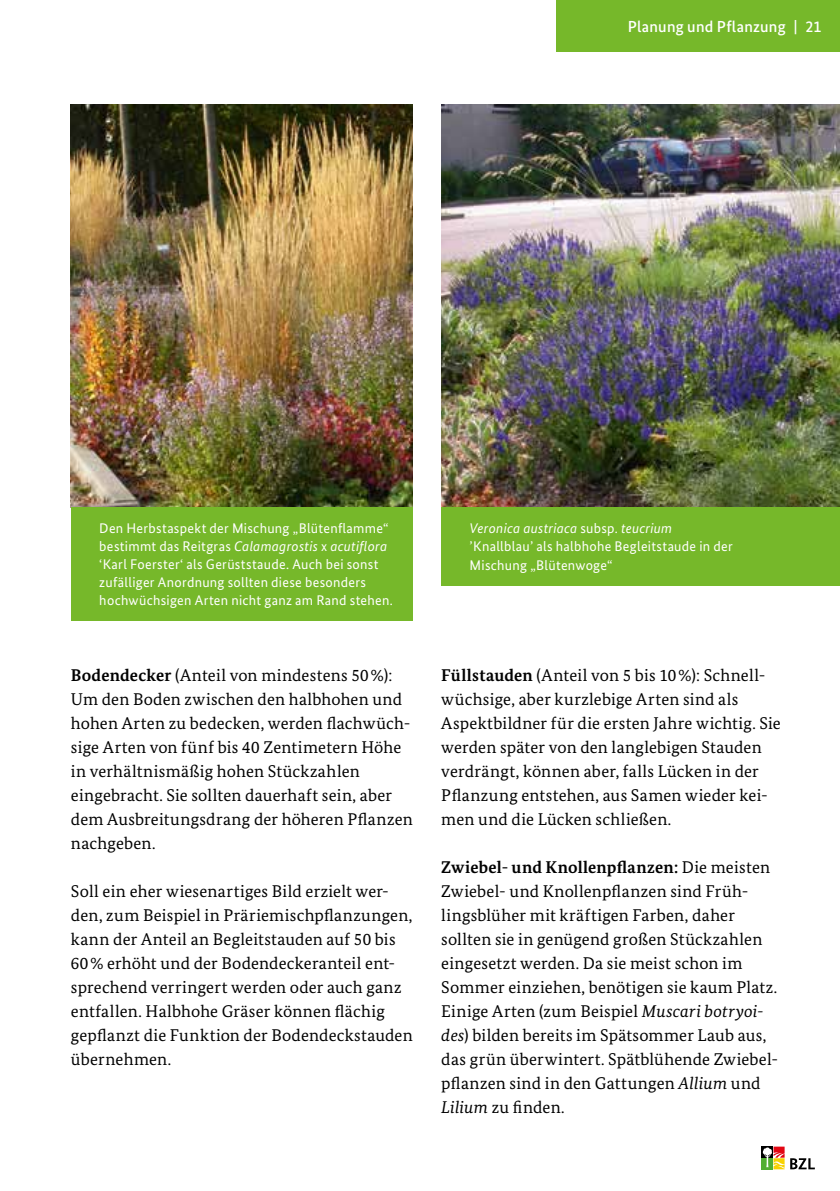
<style>
.page{position:relative;width:840px;height:1191px;background:#fff}
.page>*{position:absolute;margin:0;border:0;box-sizing:border-box;transform-origin:0 0}
.t1{font:17px/24px "Bundes Serif";letter-spacing:.01em;color:#000}
.t2{font:500 16px "Bundes Sans";letter-spacing:.015em;color:#fff}
.t3{font:14px/18px "Bundes Sans";letter-spacing:.02em;color:#fff}
.s1{font-style:italic}
.s2{font-weight:700}
</style>
<div class="page">
<div style="left:556px;top:0;width:283px;height:52px;background:#76b82a"></div>
<svg style="left:761px;top:1146px;width:53px;height:23px"></svg>
<img style="left:71px;top:105px;width:341px;height:402px">
<img style="left:441px;top:105px;width:398px;height:402px">
<div style="left:71px;top:507px;width:341px;height:114px;background:#76b82a"></div>
<div style="left:441px;top:507px;width:398px;height:78px;background:#76b82a"></div>
<p class="t2" style="left:627px;top:17px;width:195px">Planung und Pflanzung | 21</p>
<p class="t3" style="left:99px;top:519px;width:295px">Den Herbstaspekt der Mischung „Blütenflamme“ bestimmt das Reitgras <span class="s1">Calamagrostis</span> x <span class="s1">acutiflora </span>‘Karl Foerster‘ als Gerüststaude. Auch bei sonst zufälliger Anordnung sollten diese besonders hochwüchsigen Arten nicht ganz am Rand stehen.</p>
<p class="t3" style="left:469px;top:519px;width:264px"><span class="s1">Veronica austriaca</span> subsp. <span class="s1">teucrium </span>’Knallblau’ als halbhohe Begleitstaude in der<br>Mischung „Blütenwoge“</p>
<p class="t1" style="left:71px;top:663px;width:343px"><span class="s2">Bodendecker</span> (Anteil von mindestens 50%):<br>Um den Boden zwischen den halbhohen und hohen Arten zu bedecken, werden flachwüch&shy;sige Arten von fünf bis 40 Zentimetern Höhe in verhältnismäßig hohen Stückzahlen eingebracht. Sie sollten dauerhaft sein, aber dem Ausbreitungsdrang der höheren Pflanzen nachgeben.</p>
<p class="t1" style="left:71px;top:879px;width:343px">Soll ein eher wiesenartiges Bild erzielt wer&shy;den, zum Beispiel in Präriemischpflanzungen, kann der Anteil an Begleitstauden auf 50 bis 60% erhöht und der Bodendeckeranteil ent&shy;sprechend verringert werden oder auch ganz entfallen. Halbhohe Gräser können flächig gepflanzt die Funktion der Bodendeckstauden übernehmen.</p>
<p class="t1" style="left:441px;top:663px;width:341px"><span class="s2">Füllstauden</span> (Anteil von 5 bis 10%): Schnell&shy;wüchsige, aber kurzlebige Arten sind als Aspektbildner für die ersten Jahre wichtig. Sie werden später von den langlebigen Stauden verdrängt, können aber, falls Lücken in der Pflanzung entstehen, aus Samen wieder kei&shy;men und die Lücken schließen.</p>
<p class="t1" style="left:441px;top:855px;width:338px"><span class="s2">Zwiebel- und Knollenpflanzen:</span> Die meisten Zwiebel- und Knollenpflanzen sind Früh&shy;lingsblüher mit kräftigen Farben, daher sollten sie in genügend großen Stückzahlen eingesetzt werden. Da sie meist schon im Sommer einziehen, benötigen sie kaum Platz.<br>Einige Arten (zum Beispiel <span class="s1">Muscari botryoi&shy;des</span>) bilden bereits im Spätsommer Laub aus, das grün überwintert. Spätblühende Zwiebel&shy;pflanzen sind in den Gattungen <span class="s1">Allium</span> und <span class="s1">Lilium</span> zu finden.</p>
</div>
